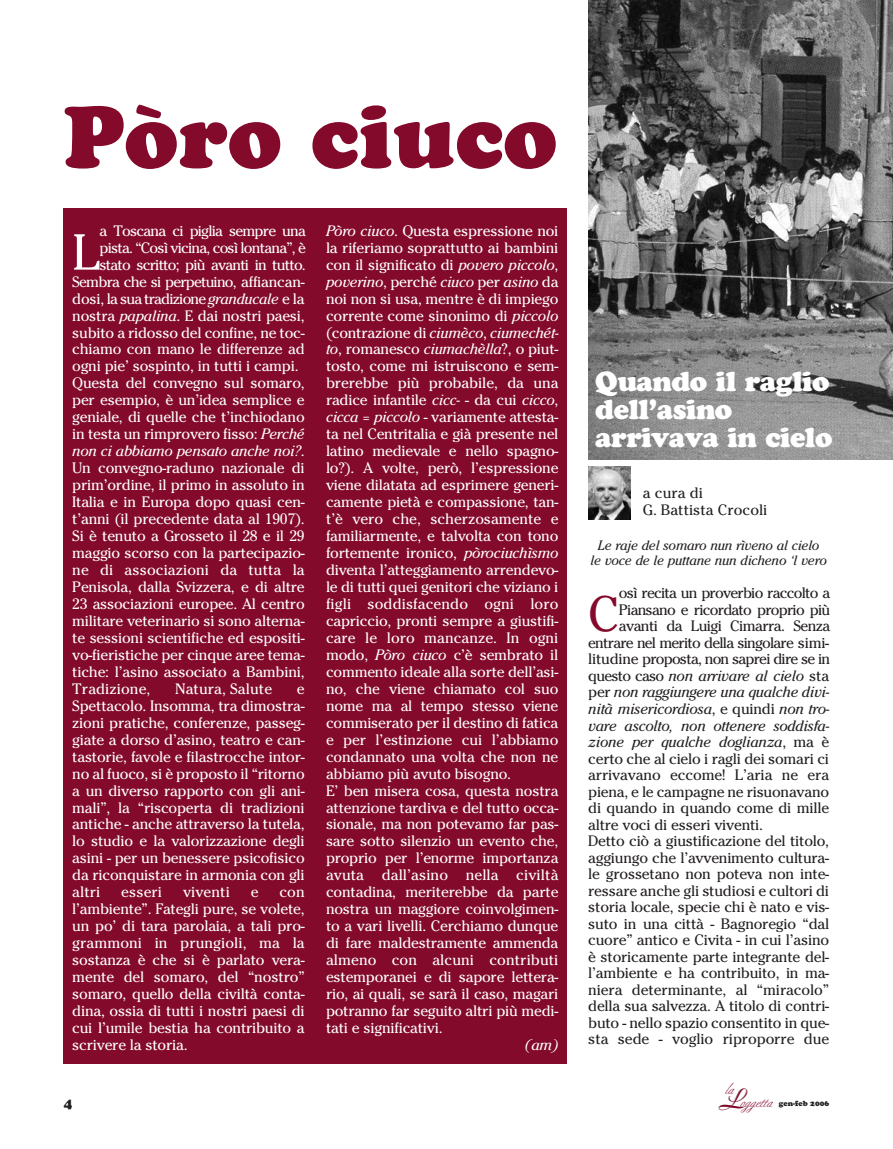
<style>
.page{position:relative;width:893px;height:1149px;background:#fff}
.page>*{position:absolute;margin:0;border:0;box-sizing:border-box;transform-origin:0 0}
.t1{font:900 84.45px "Cooper BT";color:#840a2b}
.t2{font:50.25px "Cheltenham";color:#fff}
.t3{font:49.35px "Cheltenham";color:#840a2b}
.t4{font:900 27.6px/27.6px "Cooper";letter-spacing:-.02em;color:#fff}
.t5{font:15px/17px "Cheltenham";letter-spacing:-.015em;color:#fff;text-align:justify}
.t6{font:15px/16.5px "Cheltenham";letter-spacing:-.015em;color:#231f20}
.t7{font:italic 15px "Cheltenham";letter-spacing:-.015em;color:#231f20}
.t8{font:15px "Cheltenham";letter-spacing:-.05em;color:#fff}
.t9{font:15px "Cheltenham";letter-spacing:-.05em;color:#231f20}
.t10{font:15px "Cheltenham";letter-spacing:.005em;color:#fff}
.t11{font:italic 15px "Cheltenham";letter-spacing:-.015em;color:#fff}
.t12{font:15px "Cheltenham";letter-spacing:-.04em;color:#231f20}
.t13{font:14.4px "Berthold Script";color:#840a2b}
.t14{font:italic 13.5px/15px "Cheltenham";letter-spacing:-.015em;color:#231f20;text-align:center}
.t15{font:900 13.5px "Cooper";color:#231f20}
.t16{font:900 7.5px "Cooper";color:#231f20}
.s1{font-style:italic}
.s2{font-style:normal}
.s3{font-family:"Boulevard";font-size:27px;color:#a8a9ad}
</style>
<div class="page">
<div style="left:64px;top:208px;width:503px;height:855px;background:#840a2b"></div>
<img style="left:588px;top:0;width:305px;height:459px">
<img style="left:588px;top:466px;width:42px;height:53px">
<h1 class="t1" style="left:64px;top:106px;width:495px">Pòro ciuco</h1>
<p class="t8" style="left:99px;top:221px;width:208px">a Toscana ci piglia sempre una</p>
<p class="t8" style="left:99px;top:238px;width:208px">pista. “Così vicina, così lontana”, è</p>
<p class="t8" style="left:99px;top:255px;width:208px">stato scritto; più avanti in tutto.</p>
<p class="t8" style="left:72px;top:272px;width:234px">Sembra che si perpetuino, affiancan-</p>
<p class="t8" style="left:72px;top:289px;width:234px">dosi, la sua tradizione<span class="s1">granducale</span> e la</p>
<p class="t5" style="left:72px;top:306px;width:234px">nostra <span class="s1">papalina</span>. E dai nostri paesi,</p>
<p class="t5" style="left:72px;top:323px;width:234px">subito a ridosso del confine, ne toc-</p>
<p class="t5" style="left:72px;top:340px;width:234px">chiamo con mano le differenze ad</p>
<p class="t5" style="left:72px;top:357px;width:228px">ogni pie’ sospinto, in tutti i campi.</p>
<p class="t5" style="left:72px;top:374px;width:234px">Questa del convegno sul somaro,</p>
<p class="t5" style="left:72px;top:391px;width:234px">per esempio, è un’idea semplice e</p>
<p class="t5" style="left:72px;top:408px;width:234px">geniale, di quelle che t’inchiodano</p>
<p class="t5" style="left:72px;top:425px;width:234px">in testa un rimprovero fisso: <span class="s1">Perché</span></p>
<p class="t11" style="left:72px;top:442px;width:234px">non ci abbiamo pensato anche noi?<span class="s2">.</span></p>
<p class="t5" style="left:72px;top:459px;width:234px">Un convegno-raduno nazionale di</p>
<p class="t5" style="left:72px;top:476px;width:234px">prim’ordine, il primo in assoluto in</p>
<p class="t5" style="left:72px;top:493px;width:234px">Italia e in Europa dopo quasi cen-</p>
<p class="t5" style="left:72px;top:510px;width:234px">t’anni (il precedente data al 1907).</p>
<p class="t5" style="left:72px;top:527px;width:234px">Si è tenuto a Grosseto il 28 e il 29</p>
<p class="t5" style="left:72px;top:544px;width:234px">maggio scorso con la partecipazio-</p>
<p class="t10" style="left:72px;top:560px;width:234px">ne di associazioni da tutta la</p>
<p class="t5" style="left:72px;top:578px;width:234px">Penisola, dalla Svizzera, e di altre</p>
<p class="t5" style="left:72px;top:595px;width:234px">23 associazioni europee. Al centro</p>
<p class="t5" style="left:72px;top:612px;width:234px">militare veterinario si sono alterna-</p>
<p class="t5" style="left:72px;top:629px;width:234px">te sessioni scientifiche ed espositi-</p>
<p class="t5" style="left:72px;top:645px;width:234px">vo-fieristiche per cinque aree tema-</p>
<p class="t5" style="left:72px;top:662px;width:234px">tiche: l’asino associato a Bambini,</p>
<p class="t10" style="left:72px;top:679px;width:80px">Tradizione,</p>
<p class="t10" style="left:175px;top:679px;width:98px">Natura, Salute</p>
<h2 class="t2" style="left:72px;top:221px;width:30px">L</h2>
<p class="t5" style="left:72px;top:679px;width:234px;text-indent:225px">e Spettacolo. Insomma, tra dimostra&shy;zioni pratiche, conferenze, passeg&shy;giate a dorso d’asino, teatro e can&shy;tastorie, favole e filastrocche intor&shy;no al fuoco, si è proposto il “ritorno a un diverso rapporto con gli ani&shy;mali”, la “riscoperta di tradizioni antiche - anche attraverso la tutela, lo studio e la valorizzazione degli asini - per un benessere psicofisico da riconquistare in armonia con gli altri</p>
<p class="t5" style="left:121px;top:883px;width:42px">esseri</p>
<p class="t10" style="left:183px;top:882px;width:48px">viventi</p>
<p class="t5" style="left:251px;top:883px;width:9px">e</p>
<p class="t5" style="left:72px;top:883px;width:234px;text-indent:207px">con l’ambiente”. Fategli pure, se volete, un po’ di tara parolaia, a tali pro&shy;grammoni in prungioli, ma la sostanza è che si è parlato vera&shy;mente del somaro, del “nostro” somaro, quello della civiltà conta&shy;dina, ossia di tutti i nostri paesi di cui l’umile bestia ha contribuito a scrivere la storia.</p>
<p class="t5" style="left:326px;top:222px;width:234px;text-align:left"><span class="s1">Pòro ciuco</span>. Questa espressione noi la riferiamo soprattutto ai bambini con il significato di <span class="s1">povero piccolo</span>, <span class="s1">poverino</span>, perché <span class="s1">ciuco</span> per <span class="s1">asino</span> da noi non si usa, mentre è di impiego corrente come sinonimo di <span class="s1">piccolo </span>(contrazione di <span class="s1">ciumèco</span>, <span class="s1">ciumechét&shy;to</span>, romanesco <span class="s1">ciumachèlla</span>?, o piut&shy;tosto, come mi istruiscono e sem&shy;brerebbe più probabile, da una radice infantile <span class="s1">cicc-</span> - da cui <span class="s1">cicco</span>, <span class="s1">cicca = piccolo</span> - variamente attesta&shy;ta nel Centritalia e già presente nel latino medievale e nello spagno&shy;lo?). A volte, però, l’espressione viene dilatata ad esprimere generi&shy;camente pietà e compassione, tan&shy;t’è vero che, scherzosamente e familiarmente, e talvolta con tono fortemente ironico, <span class="s1">pòrociuchìsmo </span>diventa l’atteggiamento arrendevo&shy;le di tutti quei genitori che viziano i figli soddisfacendo ogni loro capriccio, pronti sempre a giustifi&shy;care le loro mancanze. In ogni modo, <span class="s1">Pòro ciuco</span> c’è sembrato il commento ideale alla sorte dell’asi&shy;no, che viene chiamato col suo nome ma al tempo stesso viene commiserato per il destino di fatica e per l’estinzione cui l’abbiamo condannato una volta che non ne abbiamo più avuto bisogno.<br>E’ ben misera cosa, questa nostra attenzione tardiva e del tutto occa&shy;sionale, ma non potevamo far pas&shy;sare sotto silenzio un evento che, proprio per l’enorme importanza avuta dall’asino nella civiltà contadina, meriterebbe da parte nostra un maggiore coinvolgimen&shy;to a vari livelli. Cerchiamo dunque di fare maldestramente ammenda almeno con alcuni contributi estemporanei e di sapore lettera&shy;rio, ai quali, se sarà il caso, magari potranno far seguito altri più medi&shy;tati e significativi.</p>
<p class="t11" style="left:525px;top:1035px;width:35px">(am)</p>
<h3 class="t4" style="left:595px;top:368px;width:239px">Quando il raglio dell’asino arrivava in cielo</h3>
<p class="t6" style="left:643px;top:484px;width:126px">a cura di<br>G. Battista Crocoli</p>
<p class="t14" style="left:590px;top:538px;width:238px">Le raje del somaro nun rìveno al cielo<br>le voce de le puttane nun dicheno ‘l vero</p>
<h3 class="t3" style="left:588px;top:583px;width:33px">C</h3>
<p class="t9" style="left:619px;top:583px;width:213px">osì recita un proverbio raccolto a</p>
<p class="t9" style="left:619px;top:600px;width:213px">Piansano e ricordato proprio più</p>
<p class="t12" style="left:619px;top:616px;width:213px">avanti da Luigi Cimarra. Senza</p>
<p class="t9" style="left:588px;top:633px;width:242px">entrare nel merito della singolare simi-</p>
<p class="t9" style="left:588px;top:649px;width:244px">litudine proposta, non saprei dire se in</p>
<p class="t7" style="left:588px;top:666px;width:242px"><span class="s2">questo caso</span> non arrivare al cielo <span class="s2">sta</span></p>
<p class="t7" style="left:588px;top:683px;width:243px"><span class="s2">per</span> non raggiungere una qualche divi-</p>
<p class="t7" style="left:588px;top:699px;width:243px">nità misericordiosa<span class="s2">, e quindi</span> non tro-</p>
<p class="t7" style="left:588px;top:716px;width:243px">vare ascolto, non ottenere soddisfa-</p>
<p class="t7" style="left:588px;top:732px;width:242px">zione per qualche doglianza<span class="s2">, ma è</span></p>
<p class="t6" style="left:588px;top:749px;width:242px">certo che al cielo i ragli dei somari ci</p>
<p class="t6" style="left:588px;top:766px;width:242px">arrivavano eccome! L’aria ne era</p>
<p class="t6" style="left:588px;top:782px;width:242px">piena, e le campagne ne risuonavano</p>
<p class="t6" style="left:588px;top:799px;width:242px">di quando in quando come di mille</p>
<p class="t6" style="left:588px;top:815px;width:176px">altre voci di esseri viventi.</p>
<p class="t6" style="left:588px;top:832px;width:242px">Detto ciò a giustificazione del titolo,</p>
<p class="t6" style="left:588px;top:848px;width:242px">aggiungo che l’avvenimento cultura-</p>
<p class="t6" style="left:588px;top:865px;width:242px">le grossetano non poteva non inte-</p>
<p class="t6" style="left:588px;top:881px;width:242px">ressare anche gli studiosi e cultori di</p>
<p class="t6" style="left:588px;top:898px;width:242px">storia locale, specie chi è nato e vis-</p>
<p class="t6" style="left:588px;top:914px;width:242px">suto in una città - Bagnoregio “dal</p>
<p class="t6" style="left:588px;top:931px;width:242px">cuore” antico e Civita - in cui l’asino</p>
<p class="t6" style="left:588px;top:947px;width:242px">è storicamente parte integrante del-</p>
<p class="t6" style="left:588px;top:964px;width:242px">l’ambiente e ha contribuito, in ma-</p>
<p class="t6" style="left:588px;top:980px;width:242px">niera determinante, al “miracolo”</p>
<p class="t6" style="left:588px;top:997px;width:242px">della sua salvezza. A titolo di contri-</p>
<p class="t6" style="left:588px;top:1013px;width:242px">buto - nello spazio consentito in que-</p>
<p class="t6" style="left:588px;top:1030px;width:242px">sta sede - voglio riproporre due</p>
<p class="t13" style="left:724px;top:1082px;width:10px">la</p>
<p class="t15" style="left:64px;top:1094px;width:10px">4</p>
<p class="t13" style="left:717px;top:1094px;width:56px"><span class="s3">L</span>oggetta</p>
<p class="t16" style="left:779px;top:1098px;width:52px">gen-feb 2006</p>
</div>
